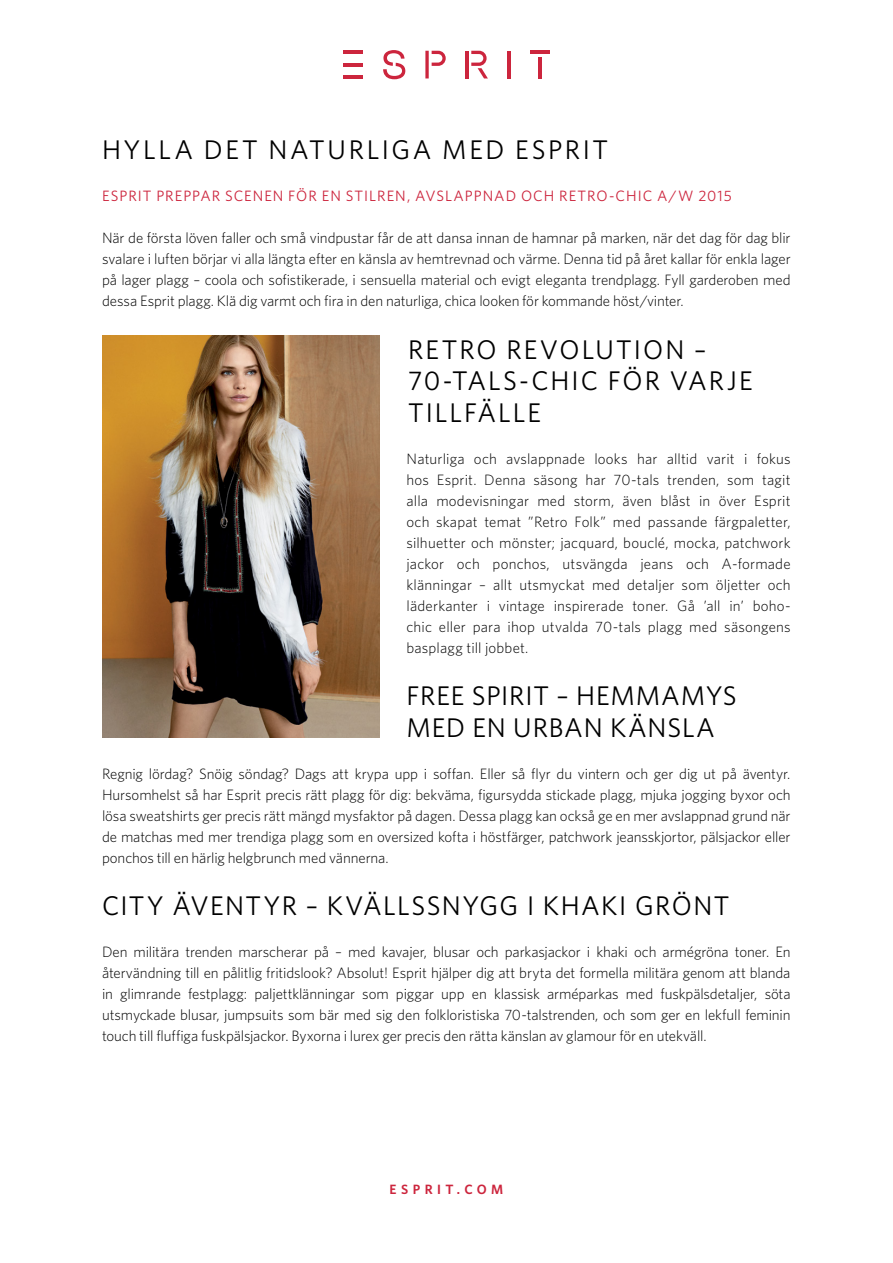
<style>
.page{position:relative;width:893px;height:1263px;background:#fff}
.page>*{position:absolute;margin:0;border:0;box-sizing:border-box;transform-origin:0 0}
.t1{font:27px/31.5px "Whitney";letter-spacing:.06em;color:#000}
.t2{font:27px/31.5px "Whitney";letter-spacing:.03em;color:#000}
.t3{font:27px "Whitney";letter-spacing:.095em;color:#000}
.t4{font:300 15px/21px "Whitney";letter-spacing:-.005em;color:#000;text-align:justify}
.t5{font:15px "Whitney";letter-spacing:.065em;color:#cc253d}
.t6{font:600 13.5px "Whitney";letter-spacing:.33em;color:#cc253d}
</style>
<div class="page">
<svg style="left:383px;top:50px;width:22px;height:29px"></svg>
<svg style="left:471px;top:51px;width:17px;height:27px"></svg>
<hr style="left:465px;top:51px;width:3px;height:27px;background:#cc253d">
<svg style="left:432px;top:51px;width:14px;height:15px"></svg>
<svg style="left:425px;top:51px;width:4px;height:27px"></svg>
<hr style="left:539px;top:57px;width:3px;height:21px;background:#cc253d">
<hr style="left:530px;top:51px;width:20px;height:3px;background:#cc253d">
<hr style="left:507px;top:51px;width:3px;height:27px;background:#cc253d">
<hr style="left:343px;top:51px;width:20px;height:3px;background:#cc253d">
<hr style="left:343px;top:75px;width:20px;height:3px;background:#cc253d">
<hr style="left:343px;top:63px;width:20px;height:3px;background:#cc253d">
<img style="left:102px;top:336px;width:277px;height:402px">
<h1 class="t3" style="left:102px;top:133px;width:507px">HYLLA DET NATURLIGA MED ESPRIT</h1>
<p class="t5" style="left:102px;top:187px;width:631px">ESPRIT PREPPAR SCENEN FÖR EN STILREN, AVSLAPPNAD OCH RETRO-CHIC A/W 2015</p>
<p class="t4" style="left:102px;top:227px;width:690px">När de första löven faller och små vindpustar får de att dansa innan de hamnar på marken, när det dag för dag blir svalare i luften börjar vi alla längta efter en känsla av hemtrevnad och värme. Denna tid på året kallar för enkla lager på lager plagg – coola och sofistikerade, i sensuella material och evigt eleganta trendplagg. Fyll garderoben med dessa Esprit plagg. Klä dig varmt och fira in den naturliga, chica looken för kommande höst/vinter.</p>
<h1 class="t1" style="left:408px;top:333px;width:346px">RETRO REVOLUTION –<br>70-TALS-CHIC FÖR VARJE<br>TILLFÄLLE</h1>
<p class="t4" style="left:407px;top:447px;width:386px">Naturliga och avslappnade looks har alltid varit i fokus hos Esprit. Denna säsong har 70-tals trenden, som tagit alla modevisningar med storm, även blåst in över Esprit och skapat temat ”Retro Folk” med passande färgpaletter, silhuetter och mönster; jacquard, bouclé, mocka, patchwork jackor och ponchos, utsvängda jeans och A-formade klänningar – allt utsmyckat med detaljer som öljetter och läderkanter i vintage inspirerade toner. Gå ’all in’ boho&shy;chic eller para ihop utvalda 70-tals plagg med säsongens basplagg till jobbet.</p>
<h1 class="t2" style="left:407px;top:680px;width:332px">FREE SPIRIT – HEMMAMYS<br>MED EN URBAN KÄNSLA</h1>
<p class="t4" style="left:102px;top:762px;width:690px">Regnig lördag? Snöig söndag? Dags att krypa upp i soffan. Eller så flyr du vintern och ger dig ut på äventyr.<br>Hursomhelst så har Esprit precis rätt plagg för dig: bekväma, figursydda stickade plagg, mjuka jogging byxor och lösa sweatshirts ger precis rätt mängd mysfaktor på dagen. Dessa plagg kan också ge en mer avslappnad grund när de matchas med mer trendiga plagg som en oversized kofta i höstfärger, patchwork jeansskjortor, pälsjackor eller ponchos till en härlig helgbrunch med vännerna.</p>
<h1 class="t1" style="left:102px;top:890px;width:629px">CITY ÄVENTYR – KVÄLLSSNYGG I KHAKI GRÖNT</h1>
<p class="t4" style="left:102px;top:941px;width:690px">Den militära trenden marscherar på – med kavajer, blusar och parkasjackor i khaki och armégröna toner. En återvändning till en pålitlig fritidslook? Absolut! Esprit hjälper dig att bryta det formella militära genom att blanda in glimrande festplagg: paljettklänningar som piggar upp en klassisk arméparkas med fuskpälsdetaljer, söta utsmyckade blusar, jumpsuits som bär med sig den folkloristiska 70-talstrenden, och som ger en lekfull feminin touch till fluffiga fuskpälsjackor. Byxorna i lurex ger precis den rätta känslan av glamour för en utekväll.</p>
<p class="t6" style="left:390px;top:1180px;width:115px">ESPRIT.COM</p>
</div>
